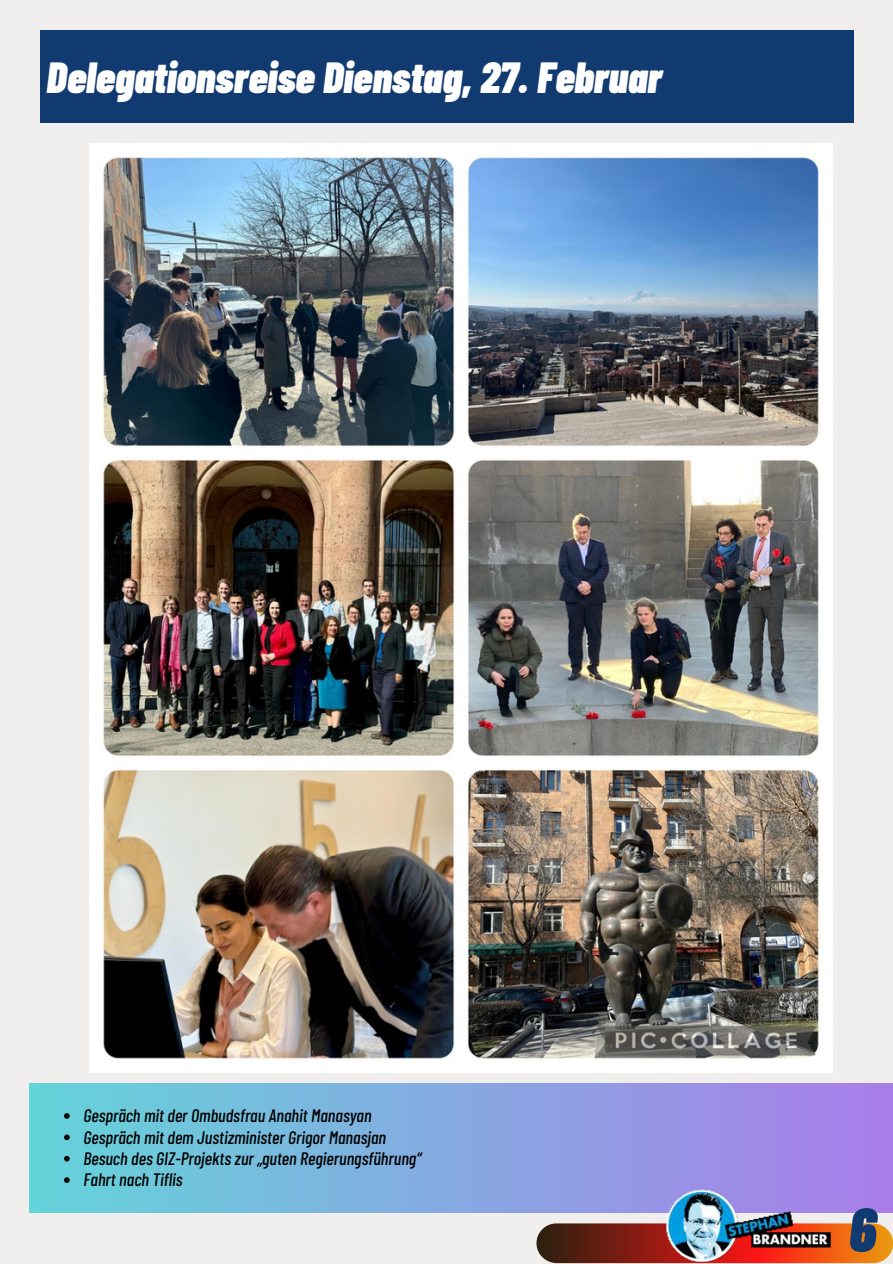
<style>
.page{position:relative;width:893px;height:1264px;background:#fff}
.page>*{position:absolute;margin:0;border:0;box-sizing:border-box;transform-origin:0 0}
.t1{font:italic 900 61.5px "Barlow Condensed";color:#113b70}
.t2{font:italic 900 43.5px "Barlow Condensed";color:#fff}
.t3{font:italic 500 18px/21.3px "Barlow Condensed";color:#000}
</style>
<div class="page">
<div style="left:0;top:0;width:892px;height:1263px;background:#f1eeee"></div>
<svg style="left:536px;top:1223px;width:356px;height:40px;background:#96441c"></svg>
<div style="left:40px;top:30px;width:813px;height:93px;background:#113b70"></div>
<img style="left:89px;top:143px;width:743px;height:929px">
<div style="left:29px;top:1083px;width:863px;height:129px;background:linear-gradient(to right,#63d4da,#a97dea)"></div>
<img style="left:662px;top:1186px;width:171px;height:77px">
<svg style="left:64px;top:1113px;width:6px;height:5px"></svg>
<svg style="left:64px;top:1134px;width:6px;height:6px"></svg>
<svg style="left:64px;top:1155px;width:6px;height:6px"></svg>
<svg style="left:64px;top:1177px;width:6px;height:5px"></svg>
<h2 class="t2" style="left:47px;top:47px;width:617px">Delegationsreise Dienstag, 27. Februar</h2>
<p class="t3" style="left:83px;top:1103px;width:339px">Gespräch mit der Ombudsfrau Anahit Manasyan Gespräch mit dem Justizminister Grigor Manasjan Besuch des GIZ-Projekts zur „guten Regierungsführung“ Fahrt nach Tiflis</p>
<h1 class="t1" style="left:848px;top:1185px;width:29px">6</h1>
</div>
